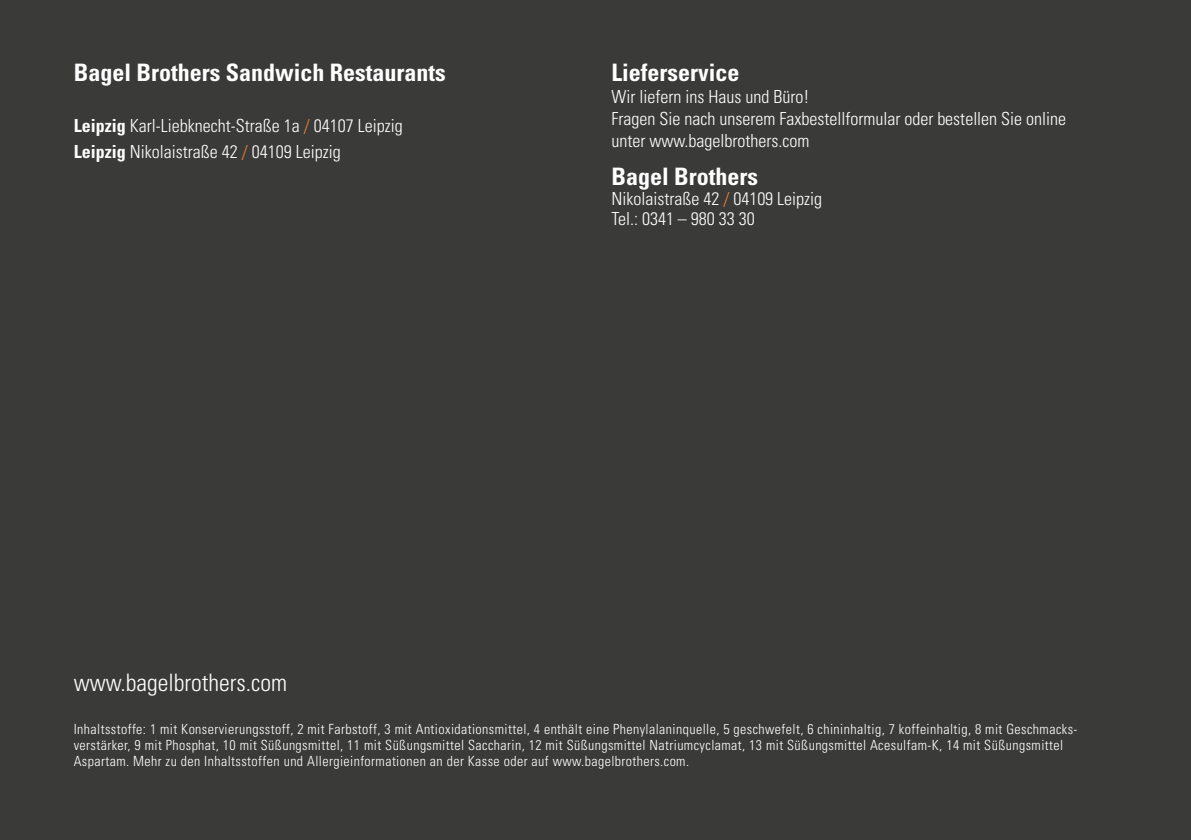
<style>
.page{position:relative;width:1191px;height:840px;background:#fff}
.page>*{position:absolute;margin:0;border:0;box-sizing:border-box;transform-origin:0 0}
.t1{font:700 condensed 24px "Univers";color:#fff}
.t2{font:300 condensed 24px "Univers";color:#fff}
.t3{font:300 condensed 18px/22px "Univers";color:#fff}
.t4{font:300 condensed 14px/16px "Univers";letter-spacing:.03em;color:#fff}
.s1{font-weight:700}
.s2{color:#f0823e}
</style>
<div class="page">
<div style="left:0;top:0;width:1191px;height:839px;background:#3a3a39"></div>
<h1 class="t1" style="left:74px;top:58px;width:373px">Bagel Brothers Sandwich Restaurants</h1>
<p class="t3" style="left:74px;top:113px;width:330px;line-height:25.6px"><span class="s1">Leipzig</span> Karl-Liebknecht-Straße 1a <span class="s2">/</span> 04107 Leipzig<br><span class="s1">Leipzig</span> Nikolaistraße 42 <span class="s2">/</span> 04109 Leipzig</p>
<h1 class="t1" style="left:611px;top:58px;width:129px">Lieferservice</h1>
<p class="t3" style="left:611px;top:85px;width:456px">Wir liefern ins Haus und Büro!<br>Fragen Sie nach unserem Faxbestellformular oder bestellen Sie online unter www.bagelbrothers.com</p>
<h1 class="t1" style="left:611px;top:162px;width:148px">Bagel Brothers</h1>
<p class="t3" style="left:611px;top:188px;width:212px;line-height:20px">Nikolaistraße 42 <span class="s2">/</span> 04109 Leipzig<br>Tel.: 0341 – 980 33 30</p>
<h1 class="t2" style="left:74px;top:667px;width:215px">www.bagelbrothers.com</h1>
<p class="t4" style="left:74px;top:720px;width:1005px">Inhaltsstoffe: 1 mit Konservierungsstoff, 2 mit Farbstoff, 3 mit Antioxidationsmittel, 4 enthält eine Phenylalaninquelle, 5 geschwefelt, 6 chininhaltig, 7 koffeinhaltig, 8 mit Geschmacks&shy;verstärker, 9 mit Phosphat, 10 mit Süßungsmittel, 11 mit Süßungsmittel Saccharin, 12 mit Süßungsmittel Natriumcyclamat, 13 mit Süßungsmittel Acesulfam-K, 14 mit Süßungsmittel<br>Aspartam. Mehr zu den Inhaltsstoffen und Allergieinformationen an der Kasse oder auf www.bagelbrothers.com.</p>
</div>
